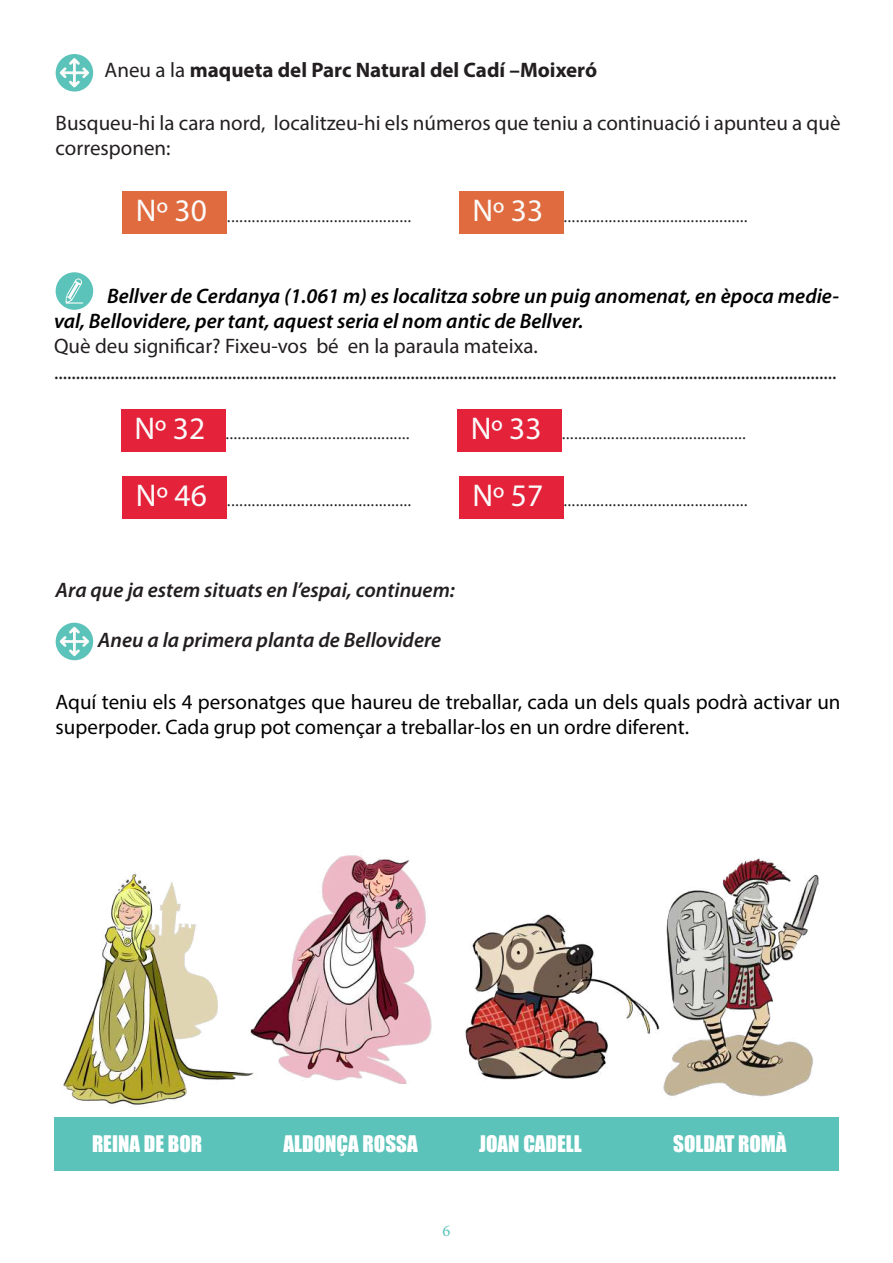
<style>
.page{position:relative;width:893px;height:1263px;background:#fff}
.page>*{position:absolute;margin:0;border:0;box-sizing:border-box;transform-origin:0 0}
.t1{font:21px/25.2px "Myriad Pro";color:#231f20}
.t2{font:21px/25.2px "Myriad Pro";color:#000}
.t3{font:italic 600 21px/25.2px "Myriad Pro";color:#000}
.t4{font:italic 600 21px "Myriad Pro";color:#231f20}
.t5{font:700 21px "Myriad Pro";color:#231f20}
.t6{font:21px "Impact";color:#fff}
.t7{font:18px "Minion Pro";color:#231f20}
.t8{font:16.5px "Minion Pro";color:#5bc3b9}
.s1{font-weight:400}
.s2{font-family:"Myriad Pro";font-size:31.5px;color:#fbfbfa}
</style>
<div class="page">
<div style="left:54px;top:1117px;width:785px;height:54px;background:#5bc3b9"></div>
<div style="left:56px;top:54px;width:37px;height:38px;background:#5bc3b9;border-radius:50%"></div>
<svg style="left:60px;top:58px;width:29px;height:30px"></svg>
<div style="left:123px;top:191px;width:104px;height:43px;background:#e06b3f"></div>
<div style="left:459px;top:191px;width:104px;height:43px;background:#e06b3f"></div>
<div style="left:56px;top:272px;width:37px;height:38px;background:#5bc3b9;border-radius:50%"></div>
<svg style="left:65px;top:278px;width:18px;height:26px"></svg>
<div style="left:123px;top:475px;width:104px;height:43px;background:#e4223a"></div>
<div style="left:459px;top:475px;width:104px;height:43px;background:#e4223a"></div>
<div style="left:121px;top:409px;width:104px;height:43px;background:#e4223a"></div>
<div style="left:458px;top:409px;width:104px;height:43px;background:#e4223a"></div>
<div style="left:56px;top:623px;width:37px;height:37px;background:#5bc3b9;border-radius:50%"></div>
<svg style="left:60px;top:627px;width:29px;height:29px"></svg>
<img style="left:465px;top:913px;width:177px;height:167px">
<img style="left:256px;top:855px;width:176px;height:228px">
<img style="left:63px;top:872px;width:193px;height:235px">
<img style="left:642px;top:858px;width:177px;height:239px">
<p class="t5" style="left:105px;top:57px;width:494px"><span class="s1">Aneu a la</span> maqueta del Parc Natural del Cadí –Moixeró</p>
<p class="t1" style="left:56px;top:110px;width:786px">Busqueu-hi la cara nord, localitzeu-hi els números que teniu a continuació i apunteu a què corresponen:</p>
<p class="t7" style="left:136px;top:204px;width:277px"><span class="s2">Nº 30</span> .............................................</p>
<p class="t7" style="left:472px;top:204px;width:277px"><span class="s2">Nº 33</span> .............................................</p>
<p class="t3" style="left:54px;top:283px;width:786px;text-indent:53px">Bellver de Cerdanya (1.061 m) es localitza sobre un puig anomenat, en època medie&shy;val, Bellovidere, per tant, aquest seria el nom antic de Bellver.</p>
<p class="t1" style="left:54px;top:333px;width:784px">Què deu significar? Fixeu-vos bé en la paraula mateixa. ....................................................................................................................................................................................</p>
<p class="t7" style="left:134px;top:421px;width:277px"><span class="s2">Nº 32</span> .............................................</p>
<p class="t7" style="left:471px;top:421px;width:277px"><span class="s2">Nº 33</span> .............................................</p>
<p class="t7" style="left:136px;top:488px;width:277px"><span class="s2">Nº 46</span> .............................................</p>
<p class="t7" style="left:472px;top:488px;width:277px"><span class="s2">Nº 57</span> .............................................</p>
<p class="t4" style="left:56px;top:576px;width:401px">Ara que ja estem situats en l’espai, continuem:</p>
<p class="t4" style="left:98px;top:627px;width:345px">Aneu a la primera planta de Bellovidere</p>
<p class="t2" style="left:56px;top:689px;width:786px">Aquí teniu els 4 personatges que haureu de treballar, cada un dels quals podrà activar un superpoder. Cada grup pot començar a treballar-los en un ordre diferent.</p>
<p class="t6" style="left:92px;top:1127px;width:112px">REINA DE BOR</p>
<p class="t6" style="left:283px;top:1127px;width:136px">ALDONÇA ROSSA</p>
<p class="t6" style="left:479px;top:1127px;width:104px">JOAN CADELL</p>
<p class="t6" style="left:673px;top:1127px;width:115px">SOLDAT ROMÀ</p>
<p class="t8" style="left:442px;top:1219px;width:9px">6</p>
</div>
